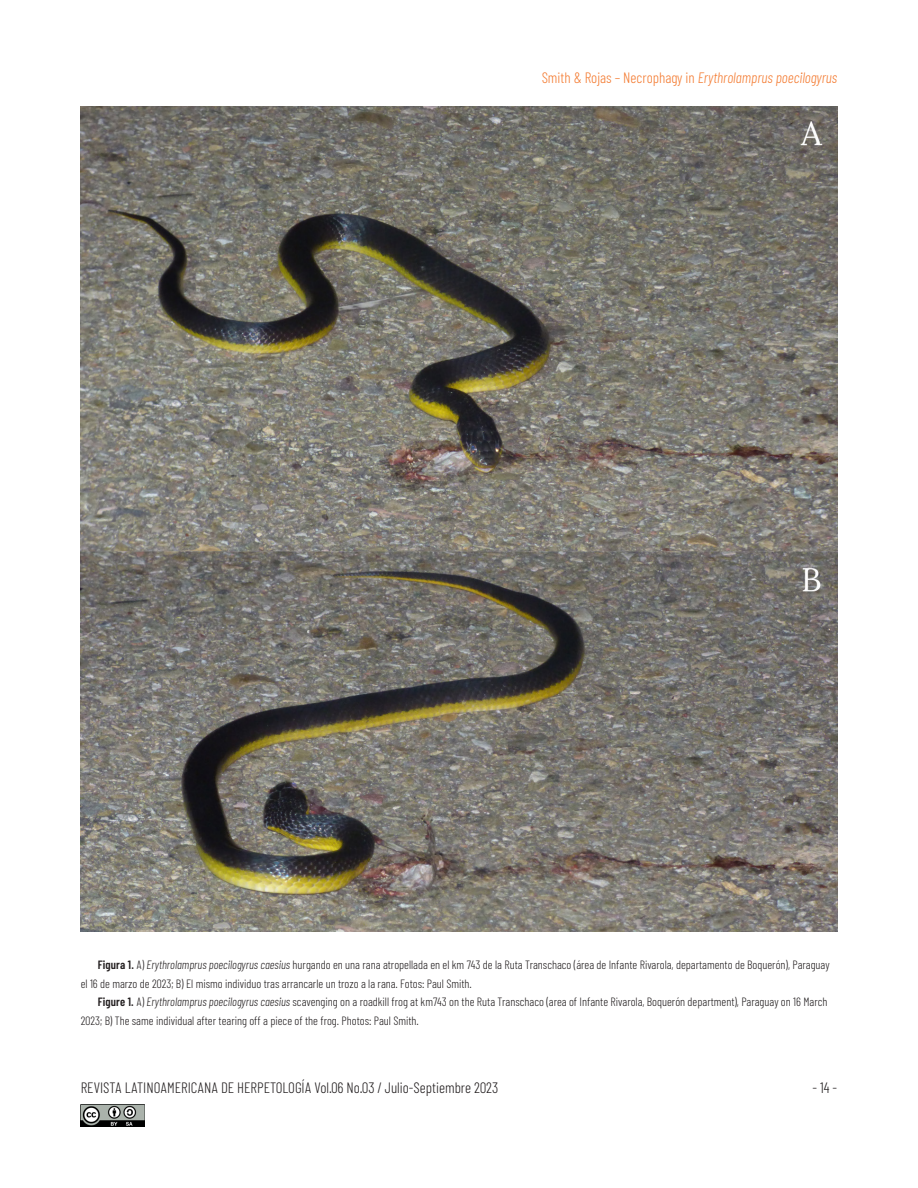
<style>
.page{position:relative;width:918px;height:1188px;background:#fff}
.page>*{position:absolute;margin:0;border:0;box-sizing:border-box;transform-origin:0 0}
.t1{font:300 15px "Barlow Condensed";color:#231f20}
.t2{font:italic 300 15px "Barlow Condensed";color:#f47b31}
._02-txt_pie_de_Foto{font:300 12px/18.8px "Barlow Condensed";color:#231f20}
.s1{font-style:normal}
.s2{font-weight:600}
.s3{font-style:italic}
</style>
<div class="page">
<img style="left:81px;top:1104px;width:64px;height:23px">
<img style="left:81px;top:106px;width:756px;height:825px">
<p class="t2" style="left:542px;top:66px;width:297px"><span class="s1">Smith &amp; Rojas – Necrophagy in</span> Erythrolamprus poecilogyrus</p>
<p class="_02-txt_pie_de_Foto" style="left:81px;top:955px;width:750px;text-indent:17px"><span class="s2">Figura 1.</span> A) <span class="s3">Erythrolamprus poecilogyrus caesius</span> hurgando en una rana atropellada en el km 743 de la Ruta Transchaco (área de Infante Rivarola, departamento de Boquerón), Paraguay el 16 de marzo de 2023; B) El mismo individuo tras arrancarle un trozo a la rana. Fotos: Paul Smith.</p>
<p class="_02-txt_pie_de_Foto" style="left:81px;top:992px;width:748px;text-indent:17px"><span class="s2">Figure 1.</span> A) <span class="s3">Erythrolamprus poecilogyrus caesius</span> scavenging on a roadkill frog at km743 on the Ruta Transchaco (area of Infante Rivarola, Boquerón department), Paraguay on 16 March<br>2023; B) The same individual after tearing off a piece of the frog. Photos: Paul Smith.</p>
<p class="t1" style="left:81px;top:1079px;width:419px">REVISTA LATINOAMERICANA DE HERPETOLOGÍA Vol.06 No.03 / Julio-Septiembre 2023</p>
<p class="t1" style="left:813px;top:1079px;width:26px">- 14 -</p>
</div>
